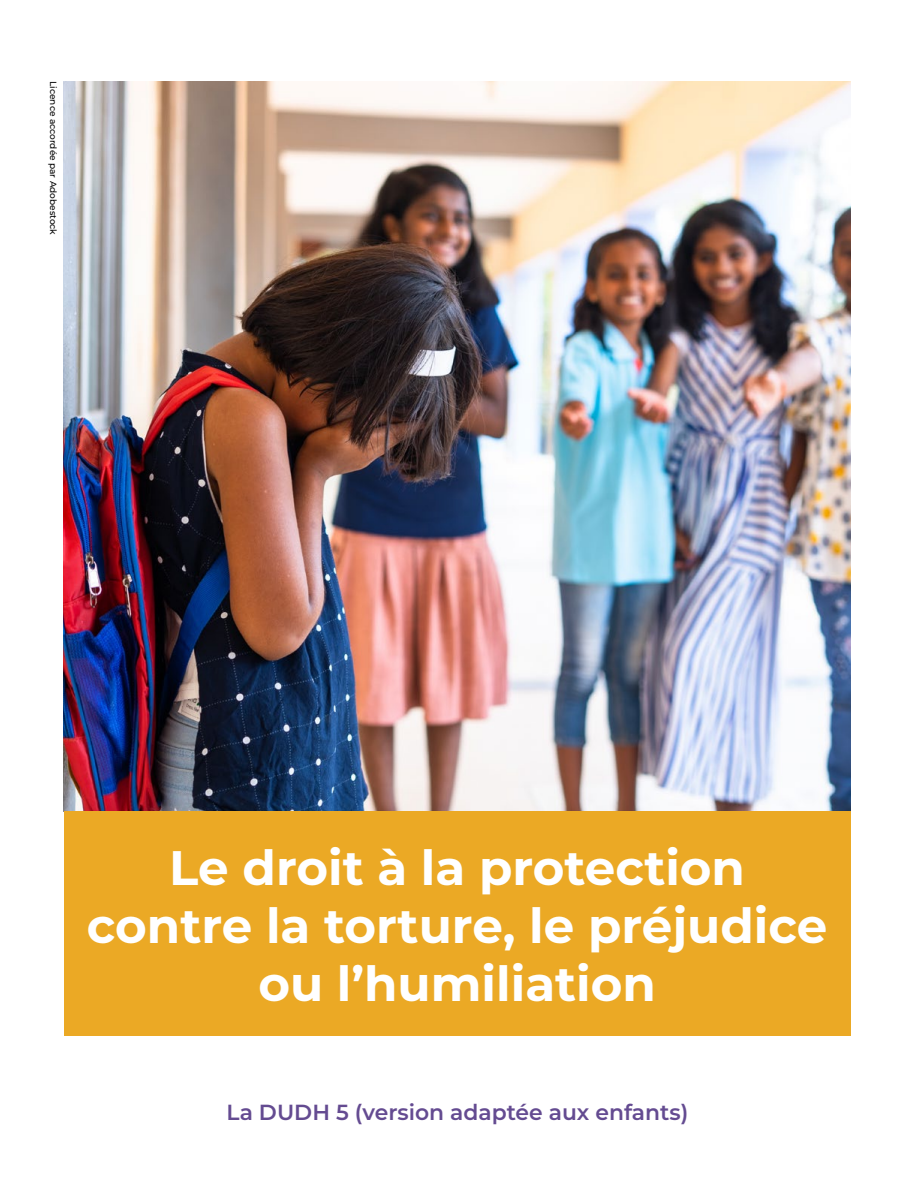
<style>
.page{position:relative;width:918px;height:1188px;background:#fff}
.page>*{position:absolute;margin:0;border:0;box-sizing:border-box;transform-origin:0 0}
.t1{font:700 48.45px/58.1px "Montserrat";color:#fff;text-align:center}
.t2{font:600 21.9px "Montserrat";color:#644b91}
.t3{font:500 9px "Montserrat";color:#000}
</style>
<div class="page">
<img style="left:64px;top:81px;width:787px;height:731px">
<div style="left:64px;top:812px;width:787px;height:224px;background:#eba925"></div>
<p class="t3" style="left:60px;top:81px;width:156px;rotate:90deg">Licence accordée par Adobestock</p>
<p class="t1" style="left:87px;top:836px;width:742px">Le droit à la protection contre la torture, le préjudice ou l’humiliation</p>
<p class="t2" style="left:227px;top:1097px;width:463px">La DUDH 5 (version adaptée aux enfants)</p>
</div>
